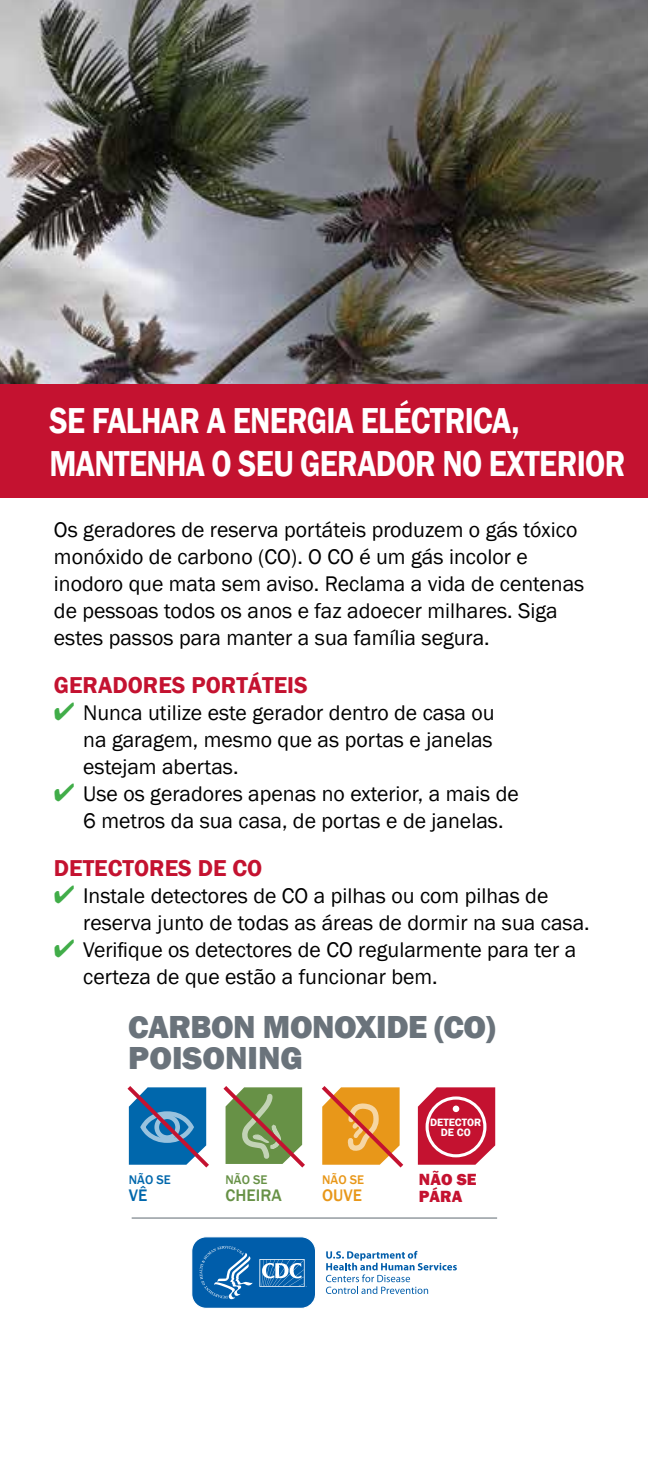
<style>
.page{position:relative;width:648px;height:1458px;background:#fff}
.page>*{position:absolute;margin:0;border:0;box-sizing:border-box;transform-origin:0 0}
.t1{font:600 37.12px/42.8px "Franklin Gothic";letter-spacing:-.02em;color:#fff;scale:.85 1}
.t2{font:800 32.85px/31.3px "Franklin Gothic";letter-spacing:-.015em;color:#6a737b}
.t3{font:600 23.62px "Franklin Gothic";color:#c41230}
.t4{font:21.82px/27px "Franklin Gothic";color:#000}
.t5{font:500 17.1px "Franklin Gothic";color:#679146}
.t6{font:500 17.1px "Franklin Gothic";color:#e89719}
.t7{font:500 17.1px "Franklin Gothic";color:#0067ac}
.t8{font:800 16.65px/16.2px "Franklin Gothic";color:#c41230}
.t9{font:500 12.83px "Franklin Gothic";color:#0067ac}
.t10{font:500 12.83px "Franklin Gothic";color:#679146}
.t11{font:500 12.83px "Franklin Gothic";color:#e89719}
.t12{font:600 11.03px/10.3px "Franklin Gothic";color:#fff;text-align:center}
.s1{color:#41ad49}
</style>
<div class="page">
<img style="left:0;top:0;width:648px;height:385px">
<div style="left:0;top:385px;width:648px;height:113px;background:#c41230"></div>
<svg style="left:418px;top:1087px;width:77px;height:78px;background:#cb314b"></svg>
<div style="left:426px;top:1096px;width:60px;height:61px;border:3px solid #fff;border-radius:50%"></div>
<svg style="left:127px;top:1086px;width:82px;height:82px;background:#4382b5"></svg>
<svg style="left:223px;top:1086px;width:82px;height:82px;background:#8ea06c"></svg>
<svg style="left:321px;top:1086px;width:83px;height:82px;background:#eaa349"></svg>
<hr style="left:132px;top:1218px;width:365px;height:1px;background:#6a737b">
<svg style="left:326px;top:1251px;width:131px;height:43px"></svg>
<svg style="left:192px;top:1236px;width:123px;height:72px;background:#2474b6"></svg>
<h1 class="t1" style="left:49px;top:400px;width:679px">SE FALHAR A ENERGIA ELÉCTRICA,<br>MANTENHA O SEU GERADOR NO EXTERIOR</h1>
<p class="t4" style="left:54px;top:517px;width:532px">Os geradores de reserva portáteis produzem o gás tóxico monóxido de carbono (CO). O CO é um gás incolor e inodoro que mata sem aviso. Reclama a vida de centenas de pessoas todos os anos e faz adoecer milhares. Siga estes passos para manter a sua família segura.</p>
<p class="t3" style="left:54px;top:671px;width:255px">GERADORES PORTÁTEIS</p>
<p class="t4" style="left:83px;top:700px;width:413px;text-align:justify;text-indent:-29px"><span class="s1">✔</span> Nunca utilize este gerador dentro de casa ou na garagem, mesmo que as portas e janelas estejam abertas.</p>
<p class="t4" style="left:83px;top:781px;width:437px;text-indent:-29px"><span class="s1">✔</span> Use os geradores apenas no exterior, a mais de<br>6 metros da sua casa, de portas e de janelas.</p>
<p class="t3" style="left:54px;top:854px;width:210px">DETECTORES DE CO</p>
<p class="t4" style="left:83px;top:883px;width:508px;text-indent:-29px"><span class="s1">✔</span> Instale detectores de CO a pilhas ou com pilhas de reserva junto de todas as áreas de dormir na sua casa.</p>
<p class="t4" style="left:83px;top:937px;width:495px;text-indent:-29px"><span class="s1">✔</span> Verifique os detectores de CO regularmente para ter a certeza de que estão a funcionar bem.</p>
<p class="t2" style="left:128px;top:1012px;width:369px">CARBON MONOXIDE (CO)<br>POISONING</p>
<p class="t9" style="left:129px;top:1172px;width:43px">NÃO SE</p>
<p class="t7" style="left:129px;top:1185px;width:20px">VÊ</p>
<p class="t10" style="left:226px;top:1172px;width:43px">NÃO SE</p>
<p class="t5" style="left:226px;top:1185px;width:58px">CHEIRA</p>
<p class="t11" style="left:322px;top:1172px;width:43px">NÃO SE</p>
<p class="t6" style="left:322px;top:1185px;width:41px">OUVE</p>
<p class="t12" style="left:430px;top:1117px;width:53px">DETECTOR<br>DE CO</p>
<p class="t8" style="left:419px;top:1172px;width:59px">NÃO SE<br>PÁRA</p>
</div>
